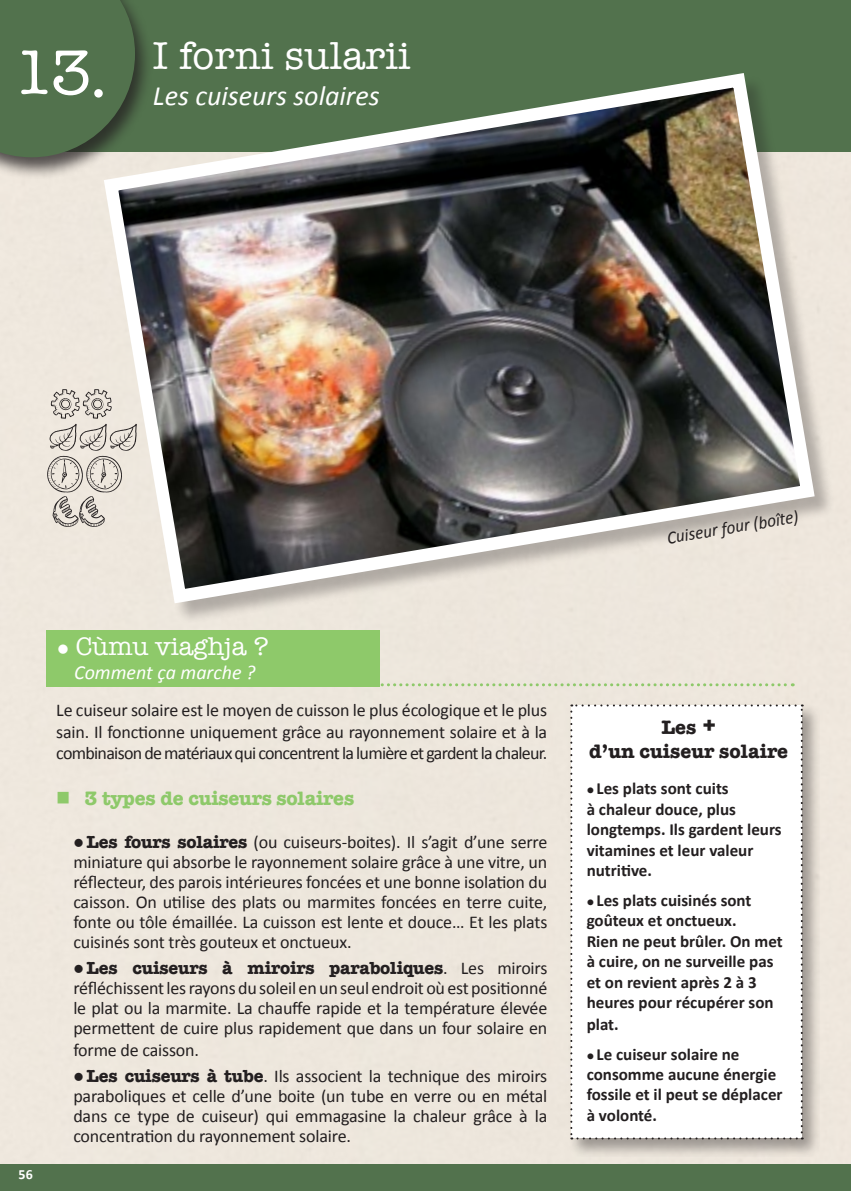
<style>
.page{position:relative;width:851px;height:1191px;background:#fff}
.page>*{position:absolute;margin:0;border:0;box-sizing:border-box;transform-origin:0 0}
.t1{font:64.8px "American Typewriter";color:#fff}
.t2{font:40px "American Typewriter";letter-spacing:.01em;color:#fff}
.t3{font:italic 28px "Calibri";color:#fff}
.t4{font:26px "American Typewriter";color:#fff}
.t5{font:700 20px "American Typewriter";letter-spacing:-.01em;color:#8ec96a}
.t6{font:700 20px "American Typewriter";color:#231f20}
.t7{font:italic 20px "Calibri";color:#fff}
.t8{font:18px/20px "Calibri";letter-spacing:-.01em;color:#231f20;text-align:justify}
.t9{font:italic 18px "Calibri";color:#231f20;scale:.95 1}
.t10{font:700 17px/20.4px "Calibri";color:#231f20}
.t11{font:700 14px "Calibri";color:#fff}
.s1{font-family:"American Typewriter";font-weight:700}
.s2{font-size:26px}
</style>
<div class="page">
<div style="left:0;top:151px;width:850px;height:1013px;background:#eee7dd"></div>
<div style="left:0;top:1164px;width:850px;height:27px;background:#52724d"></div>
<div style="left:0;top:0;width:850px;height:151px;background:#52724d"></div>
<div style="left:46px;top:630px;width:333px;height:57px;background:#8ec96a"></div>
<svg style="left:379px;top:683px;width:414px;height:3px"></svg>
<div style="left:0;top:0;width:152px;height:179px;background:#231f20;opacity:.75"></div>
<svg style="left:0;top:0;width:135px;height:157px"></svg>
<svg style="left:94px;top:89px;width:9px;height:9px"></svg>
<svg style="left:46px;top:389px;width:50px;height:140px"></svg>
<div style="left:104px;top:73px;width:729px;height:550px;background:#231f20;opacity:.3"></div>
<img style="left:96px;top:66px;width:725px;height:544px">
<div style="left:567px;top:701px;width:253px;height:455px;background:#231f20;opacity:.4"></div>
<svg style="left:570px;top:704px;width:232px;height:435px"></svg>
<p class="t1" style="left:13px;top:23px;width:80px">13</p>
<p class="t2" style="left:153px;top:25px;width:259px">I forni sularii</p>
<p class="t3" style="left:153px;top:78px;width:228px">Les cuiseurs solaires</p>
<p class="t11" style="left:18px;top:1165px;width:16px">56</p>
<p class="t4" style="left:57px;top:626px;width:213px">● Cùmu viaghja ?</p>
<p class="t7" style="left:74px;top:659px;width:183px">Comment ça marche ?</p>
<p class="t8" style="left:56px;top:699px;width:492px;line-height:21.6px">Le cuiseur solaire est le moyen de cuisson le plus écologique et le plus sain. Il fonctionne uniquement grâce au rayonnement solaire et à la combinaison de matériaux qui concentrent la lumière et gardent la chaleur.</p>
<p class="t5" style="left:56px;top:781px;width:299px">■ 3 types de cuiseurs solaires</p>
<p class="t8" style="left:73px;top:832px;width:475px">● <span class="s1">Les fours solaires</span> (ou cuiseurs-boites). Il s’agit d’une serre miniature qui absorbe le rayonnement solaire grâce à une vitre, un réflecteur, des parois intérieures foncées et une bonne isolation du caisson. On utilise des plats ou marmites foncées en terre cuite, fonte ou tôle émaillée. La cuisson est lente et douce… Et les plats cuisinés sont très gouteux et onctueux.</p>
<p class="t8" style="left:73px;top:958px;width:475px">● <span class="s1">Les cuiseurs à miroirs paraboliques</span>. Les miroirs réfléchissent les rayons du soleil en un seul endroit où est positionné le plat ou la marmite. La chauffe rapide et la température élevée permettent de cuire plus rapidement que dans un four solaire en forme de caisson.</p>
<p class="t8" style="left:73px;top:1066px;width:475px">● <span class="s1">Les cuiseurs à tube</span>. Ils associent la technique des miroirs paraboliques et celle d’une boite (un tube en verre ou en métal dans ce type de cuiseur) qui emmagasine la chaleur grâce à la concentration du rayonnement solaire.</p>
<p class="t9" style="left:665px;top:527px;width:141px;rotate:-10deg">Cuiseur four (boîte)</p>
<p class="t6" style="left:661px;top:710px;width:56px">Les <span class="s2">+</span></p>
<p class="t6" style="left:589px;top:734px;width:200px">d’un cuiseur solaire</p>
<p class="t10" style="left:586px;top:777px;width:196px">● Les plats sont cuits<br>à chaleur douce, plus longtemps. Ils gardent leurs vitamines et leur valeur nutritive.</p>
<p class="t10" style="left:586px;top:889px;width:166px">● Les plats cuisinés sont goûteux et onctueux.</p>
<p class="t10" style="left:586px;top:930px;width:197px">Rien ne peut brûler. On met à cuire, on ne surveille pas et on revient après 2 à 3 heures pour récupérer son plat.</p>
<p class="t10" style="left:586px;top:1043px;width:197px">● Le cuiseur solaire ne consomme aucune énergie fossile et il peut se déplacer à volonté.</p>
</div>
